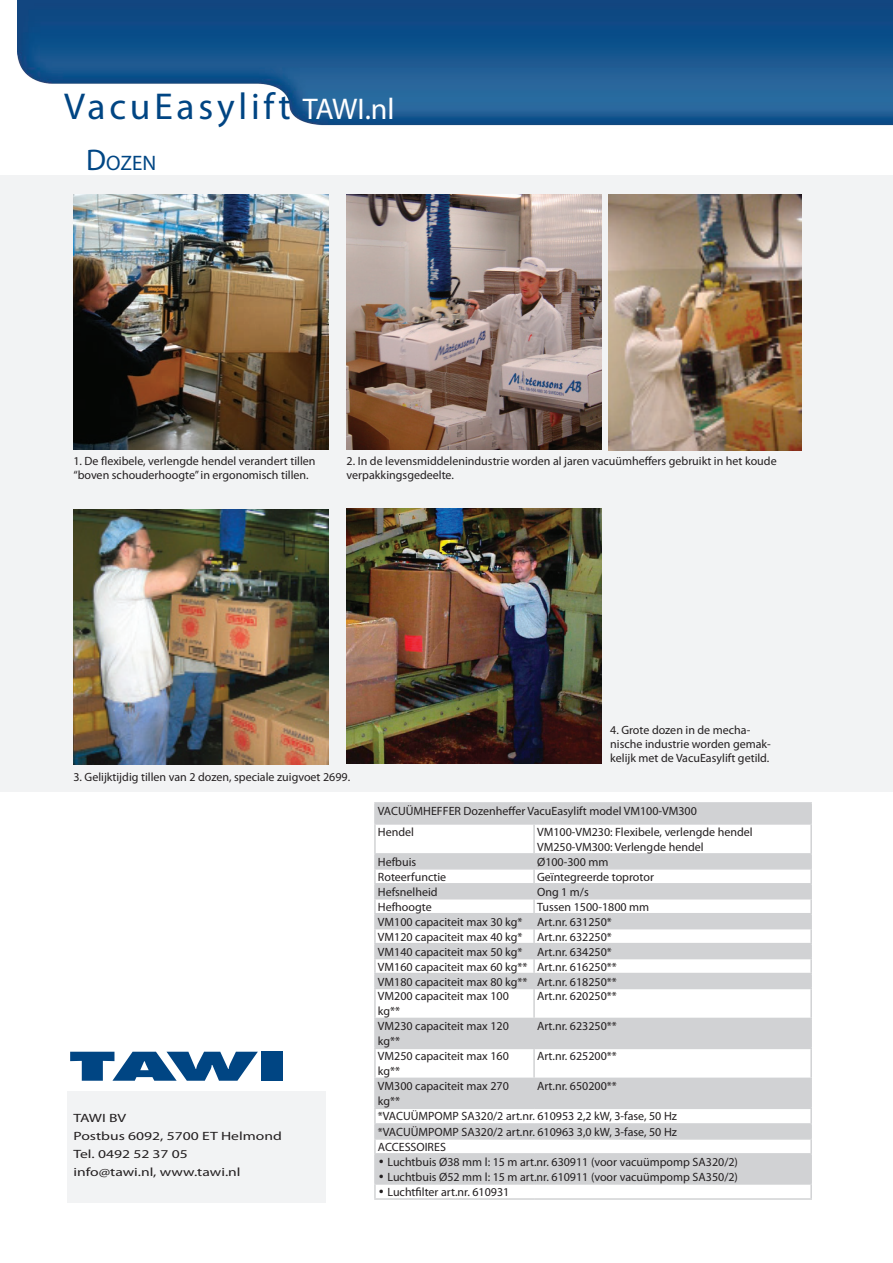
<style>
.page{position:relative;width:893px;height:1263px;background:#fff}
.page>*{position:absolute;margin:0;border:0;box-sizing:border-box;transform-origin:0 0}
.t1{font:37.5px "Myriad Pro";letter-spacing:.1em;color:#004583}
.t2{font:21px "Myriad Pro";color:#004684}
.t3{font:12px/15px "Myriad Pro";color:#231f20}
.t4{font:12px/18px "Myriad Pro";color:#231f20;scale:1.3 1}
.s1{font-size:30px;color:#fff}
.s2{font-size:30px}
.s3{font-family:"Futura BT";font-weight:300}
</style>
<div class="page">
<div style="left:0;top:175px;width:893px;height:616px;background:#f2f3f4"></div>
<div style="left:67px;top:1091px;width:258px;height:111px;background:#f2f3f4"></div>
<svg style="left:376px;top:989px;width:434px;height:194px;fill:#d1d2d4"></svg>
<hr style="left:374px;top:802px;width:160px;height:2px;background:#d1d2d4">
<hr style="left:534px;top:802px;width:278px;height:2px;background:#d1d2d4">
<svg style="left:374px;top:804px;width:438px;height:184px"></svg>
<hr style="left:534px;top:973px;width:278px;height:1px;background:#d1d2d4">
<hr style="left:374px;top:989px;width:2px;height:29px;background:#d1d2d4">
<hr style="left:374px;top:988px;width:160px;height:1px;background:#d1d2d4">
<hr style="left:533px;top:989px;width:2px;height:29px;background:#d1d2d4">
<hr style="left:810px;top:989px;width:2px;height:29px;background:#d1d2d4">
<hr style="left:534px;top:988px;width:278px;height:1px;background:#d1d2d4">
<hr style="left:374px;top:1019px;width:2px;height:29px;background:#d1d2d4">
<hr style="left:374px;top:1018px;width:160px;height:1px;background:#d1d2d4">
<hr style="left:533px;top:1019px;width:2px;height:29px;background:#d1d2d4">
<hr style="left:810px;top:1019px;width:2px;height:29px;background:#d1d2d4">
<hr style="left:534px;top:1018px;width:278px;height:1px;background:#d1d2d4">
<hr style="left:374px;top:1049px;width:2px;height:28px;background:#d1d2d4">
<hr style="left:374px;top:1048px;width:160px;height:1px;background:#d1d2d4">
<hr style="left:533px;top:1049px;width:2px;height:28px;background:#d1d2d4">
<hr style="left:810px;top:1049px;width:2px;height:28px;background:#d1d2d4">
<hr style="left:534px;top:1048px;width:278px;height:1px;background:#d1d2d4">
<hr style="left:374px;top:1079px;width:2px;height:28px;background:#d1d2d4">
<hr style="left:374px;top:1077px;width:160px;height:2px;background:#d1d2d4">
<hr style="left:533px;top:1079px;width:2px;height:28px;background:#d1d2d4">
<hr style="left:810px;top:1079px;width:2px;height:28px;background:#d1d2d4">
<hr style="left:534px;top:1077px;width:278px;height:2px;background:#d1d2d4">
<hr style="left:374px;top:1107px;width:160px;height:2px;background:#d1d2d4">
<hr style="left:534px;top:1107px;width:278px;height:2px;background:#d1d2d4">
<svg style="left:374px;top:1109px;width:438px;height:44px"></svg>
<hr style="left:374px;top:1138px;width:160px;height:2px;background:#d1d2d4">
<hr style="left:534px;top:1138px;width:278px;height:2px;background:#d1d2d4">
<hr style="left:374px;top:1154px;width:2px;height:29px;background:#d1d2d4">
<hr style="left:810px;top:1154px;width:2px;height:29px;background:#d1d2d4">
<hr style="left:374px;top:1153px;width:160px;height:1px;background:#d1d2d4">
<hr style="left:534px;top:1153px;width:278px;height:1px;background:#d1d2d4">
<svg style="left:374px;top:1185px;width:2px;height:13px"></svg>
<svg style="left:810px;top:1185px;width:2px;height:13px"></svg>
<hr style="left:374px;top:1183px;width:160px;height:2px;background:#d1d2d4">
<hr style="left:534px;top:1183px;width:278px;height:2px;background:#d1d2d4">
<hr style="left:374px;top:1198px;width:160px;height:2px;background:#d1d2d4">
<hr style="left:534px;top:1198px;width:278px;height:2px;background:#d1d2d4">
<img style="left:17px;top:0;width:876px;height:126px">
<img style="left:347px;top:194px;width:255px;height:255px">
<img style="left:347px;top:509px;width:255px;height:255px">
<img style="left:73px;top:194px;width:255px;height:255px">
<img style="left:609px;top:194px;width:192px;height:257px">
<img style="left:73px;top:509px;width:255px;height:255px">
<svg style="left:70px;top:1052px;width:188px;height:29px"></svg>
<div style="left:262px;top:1052px;width:21px;height:29px;background:#004583"></div>
<h1 class="t1" style="left:64px;top:84px;width:332px">VacuEasylift <span class="s1">TAWI.nl</span></h1>
<h2 class="t2" style="left:86px;top:150px;width:72px"><span class="s2">D</span>OZEN</h2>
<p class="t3" style="left:73px;top:453px;width:244px;line-height:14.4px">1. De flexibele, verlengde hendel verandert tillen “boven schouderhoogte” in ergonomisch tillen.</p>
<p class="t3" style="left:347px;top:453px;width:432px;line-height:14.4px">2. In de levensmiddelenindustrie worden al jaren vacuümheffers gebruikt in het koude verpakkingsgedeelte.</p>
<p class="t3" style="left:73px;top:770px;width:278px">3. Gelijktijdig tillen van 2 dozen, speciale zuigvoet 2699.</p>
<p class="t4" style="left:73px;top:1108px;width:162px">TAWI BV<br>Postbus 6092, 5700 ET Helmond<br>Tel. 0492 52 37 05<br>info@tawi.nl, www.tawi.nl</p>
<p class="t3" style="left:610px;top:722px;width:162px;line-height:14.4px">4. Grote dozen in de mecha&shy;nische industrie worden gemak&shy;kelijk met de VacuEasylift getild.</p>
<p class="t3" style="left:378px;top:800px;width:320px;line-height:21px">VACUÜMHEFFER Dozenheffer VacuEasylift model VM100-VM300<br>Hendel</p>
<p class="t3" style="left:537px;top:824px;width:217px">VM100-VM230: Flexibele, verlengde hendel<br>VM250-VM300: Verlengde hendel</p>
<p class="t3" style="left:378px;top:854px;width:40px">Hefbuis</p>
<p class="t3" style="left:537px;top:854px;width:73px">Ø100-300 mm</p>
<p class="t3" style="left:378px;top:869px;width:70px">Roteerfunctie</p>
<p class="t3" style="left:537px;top:869px;width:118px">Geïntegreerde toprotor</p>
<p class="t3" style="left:378px;top:884px;width:61px">Hefsnelheid</p>
<p class="t3" style="left:537px;top:884px;width:53px">Ong 1 m/s</p>
<p class="t3" style="left:378px;top:899px;width:55px">Hefhoogte</p>
<p class="t3" style="left:378px;top:899px;width:273px;text-indent:159px">Tussen 1500-1800 mm VM100 capaciteit max 30 kg* Art.nr. 631250* VM120 capaciteit max 40 kg* Art.nr. 632250* VM140 capaciteit max 50 kg* Art.nr. 634250* VM160 capaciteit max 60 kg** Art.nr. 616250** VM180 capaciteit max 80 kg** Art.nr. 618250** VM200 capaciteit max 100<br>kg**</p>
<p class="t3" style="left:537px;top:989px;width:81px">Art.nr. 620250**</p>
<p class="t3" style="left:378px;top:1019px;width:132px">VM230 capaciteit max 120 kg**</p>
<p class="t3" style="left:537px;top:1019px;width:81px">Art.nr. 623250**</p>
<p class="t3" style="left:378px;top:1049px;width:132px">VM250 capaciteit max 160 kg**</p>
<p class="t3" style="left:537px;top:1049px;width:81px">Art.nr. 625200**</p>
<p class="t3" style="left:378px;top:1078px;width:132px">VM300 capaciteit max 270 kg**</p>
<p class="t3" style="left:537px;top:1078px;width:81px">Art.nr. 650200**</p>
<p class="t3" style="left:378px;top:1108px;width:301px;text-align:justify">*VACUÜMPOMP SA320/2 art.nr. 610953 2,2 kW, 3-fase, 50 Hz *VACUÜMPOMP SA320/2 art.nr. 610963 3,0 kW, 3-fase, 50 Hz ACCESSOIRES</p>
<p class="t3" style="left:378px;top:1154px;width:362px"><span class="s3">•</span> Luchtbuis Ø38 mm l: 15 m art.nr. 630911 (voor vacuümpomp SA320/2)</p>
<p class="t3" style="left:378px;top:1169px;width:362px"><span class="s3">•</span> Luchtbuis Ø52 mm l: 15 m art.nr. 610911 (voor vacuümpomp SA350/2)</p>
<p class="t3" style="left:378px;top:1184px;width:133px"><span class="s3">•</span> Luchtfilter art.nr. 610931</p>
</div>
